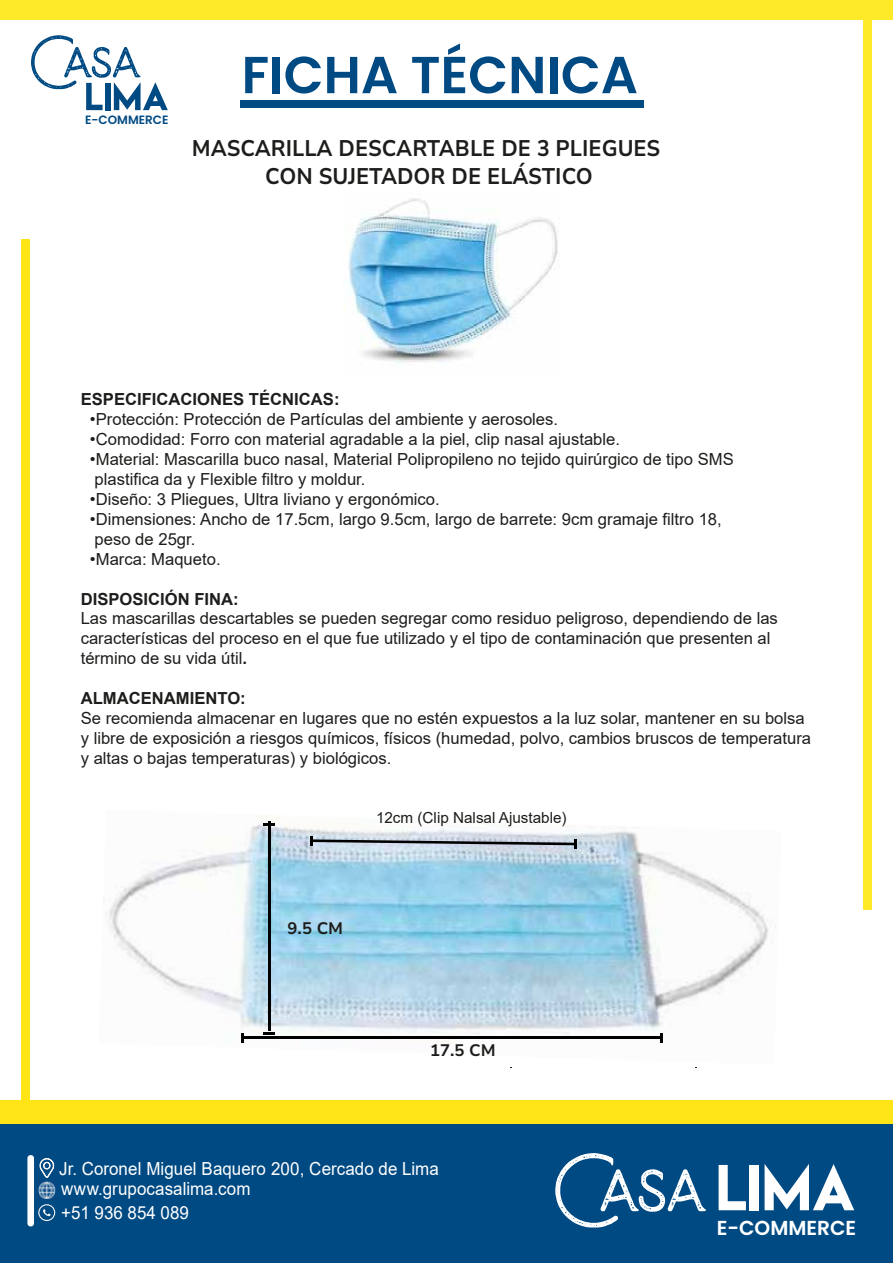
<style>
.page{position:relative;width:893px;height:1263px;background:#fff}
.page>*{position:absolute;margin:0;border:0;box-sizing:border-box;transform-origin:0 0}
.t1{font:600 52.05px "Poppins";color:#004a83}
.t2{font:700 22.65px/27.2px "Nunito Sans 10 pt";color:#1d1d1b;text-align:center;scale:.93 1}
.t3{font:600 20.25px "Poppins";color:#fff}
.t4{font:18px/20.7px "Arial";color:#fff;scale:.94 1}
.t5{font:16.65px/20px "Arial";color:#1d1d1b}
.t6{font:700 16.65px "Arial";color:#1d1d1b}
.t7{font:700 16.65px "Nunito Sans 10 pt";color:#1d1d1b}
.t8{font:15.3px "Arial";color:#1d1d1b}
.t9{font:600 12px "Poppins";color:#004a83}
.s1{font-weight:700}
</style>
<div class="page">
<img style="left:106px;top:815px;width:666px;height:228px">
<hr style="left:268px;top:822px;width:2px;height:209px;background:#000">
<svg style="left:263px;top:1032px;width:12px;height:3px"></svg>
<svg style="left:263px;top:823px;width:12px;height:3px"></svg>
<svg style="left:241px;top:1033px;width:3px;height:9px"></svg>
<svg style="left:661px;top:1033px;width:2px;height:9px"></svg>
<svg style="left:311px;top:836px;width:265px;height:13px;background:#a5adb9"></svg>
<hr style="left:243px;top:1036px;width:419px;height:3px;background:#000">
<img style="left:344px;top:198px;width:214px;height:165px">
<div style="left:0;top:0;width:893px;height:20px;background:#ffea29"></div>
<div style="left:863px;top:0;width:9px;height:909px;background:#ffea29"></div>
<div style="left:240px;top:100px;width:403px;height:7px;background:#004a83"></div>
<svg style="left:31px;top:35px;width:137px;height:75px"></svg>
<div style="left:0;top:1101px;width:893px;height:24px;background:#ffe515"></div>
<div style="left:21px;top:239px;width:9px;height:950px;background:#ffe515"></div>
<div style="left:0;top:1125px;width:893px;height:138px;background:#004a83"></div>
<svg style="left:43px;top:1209px;width:8px;height:7px"></svg>
<div style="left:38px;top:1204px;width:17px;height:17px;border:1px solid #f4f3f4;border-radius:50%"></div>
<svg style="left:719px;top:1165px;width:27px;height:45px"></svg>
<div style="left:750px;top:1165px;width:9px;height:45px;background:#fff"></div>
<svg style="left:765px;top:1164px;width:89px;height:46px"></svg>
<svg style="left:555px;top:1153px;width:151px;height:74px"></svg>
<div style="left:27px;top:1155px;width:7px;height:71px;background:#fff;border-radius:3px"></div>
<svg style="left:39px;top:1158px;width:15px;height:20px"></svg>
<img style="left:38px;top:1181px;width:18px;height:18px">
<p class="t9" style="left:85px;top:113px;width:85px">E-COMMERCE</p>
<h1 class="t1" style="left:242px;top:45px;width:398px">FICHA TÉCNICA</h1>
<h2 class="t2" style="left:192px;top:134px;width:505px">MASCARILLA DESCARTABLE DE 3 PLIEGUES<br>CON SUJETADOR DE ELÁSTICO</h2>
<p class="t6" style="left:81px;top:387px;width:260px">ESPECIFICACIONES TÉCNICAS:</p>
<p class="t5" style="left:90px;top:409px;width:470px">•Protección: Protección de Partículas del ambiente y aerosoles.</p>
<p class="t5" style="left:90px;top:429px;width:532px">•Comodidad: Forro con material agradable a la piel, clip nasal ajustable.</p>
<p class="t5" style="left:90px;top:449px;width:645px">•Material: Mascarilla buco nasal, Material Polipropileno no tejido quirúrgico de tipo SMS plastifica da y Flexible filtro y moldur.</p>
<p class="t5" style="left:90px;top:489px;width:351px">•Diseño: 3 Pliegues, Ultra liviano y ergonómico.</p>
<p class="t5" style="left:90px;top:509px;width:633px">•Dimensiones: Ancho de 17.5cm, largo 9.5cm, largo de barrete: 9cm gramaje filtro 18, peso de 25gr.</p>
<p class="t5" style="left:90px;top:549px;width:132px">•Marca: Maqueto.</p>
<p class="t6" style="left:81px;top:587px;width:160px">DISPOSICIÓN FINA:</p>
<p class="t5" style="left:81px;top:608px;width:699px">Las mascarillas descartables se pueden segregar como residuo peligroso, dependiendo de las características del proceso en el que fue utilizado y el tipo de contaminación que presenten al término de su vida útil<span class="s1">.</span></p>
<p class="t6" style="left:81px;top:687px;width:167px">ALMACENAMIENTO:</p>
<p class="t5" style="left:81px;top:708px;width:732px">Se recomienda almacenar en lugares que no estén expuestos a la luz solar, mantener en su bolsa y libre de exposición a riesgos químicos, físicos (humedad, polvo, cambios bruscos de temperatura y altas o bajas temperaturas) y biológicos.</p>
<p class="t8" style="left:376px;top:807px;width:192px">12cm (Clip Nalsal Ajustable)</p>
<p class="t7" style="left:288px;top:917px;width:57px">9.5 CM</p>
<p class="t7" style="left:430px;top:1038px;width:67px">17.5 CM</p>
<p class="t4" style="left:59px;top:1158px;width:405px">Jr. Coronel Miguel Baquero 200, Cercado de Lima www.grupocasalima.com</p>
<p class="t4" style="left:61px;top:1202px;width:137px">+51 936 854 089</p>
<p class="t3" style="left:717px;top:1216px;width:141px">E-COMMERCE</p>
</div>
